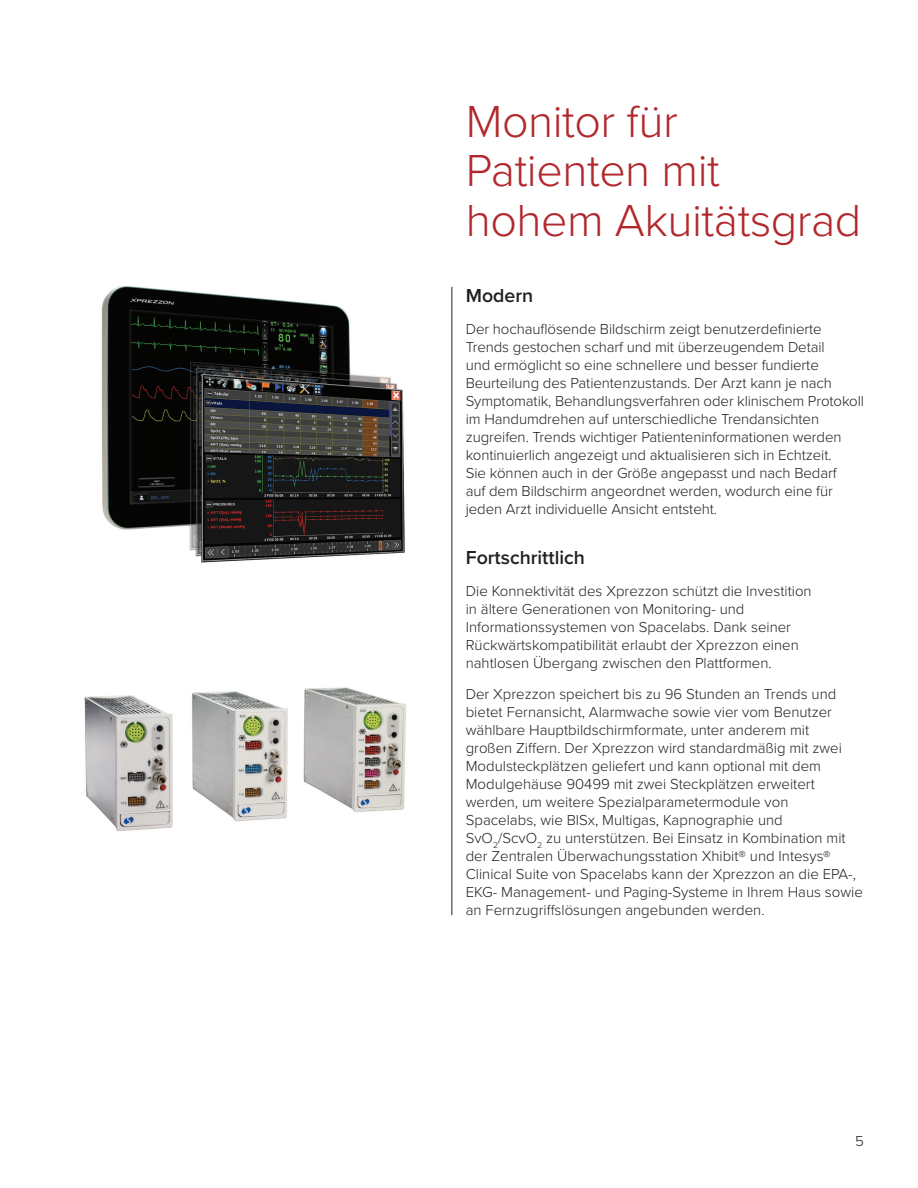
<style>
.page{position:relative;width:918px;height:1188px;background:#fff}
.page>*{position:absolute;margin:0;border:0;box-sizing:border-box;transform-origin:0 0}
.t1{font:300 46.5px/49.5px "Proxima Nova";letter-spacing:-.01em;color:#b1282d}
.Subhead_13_15{font:600 19.5px "Proxima Nova";color:#231f20}
.Body_Copy_10_12_5{font:300 15px/18px "Proxima Nova";color:#231f20}
</style>
<div class="page">
<img style="left:101px;top:285px;width:304px;height:278px">
<img style="left:84px;top:687px;width:323px;height:145px">
<hr style="left:452px;top:287px;width:1px;height:628px;background:#231f20">
<p class="t1" style="left:466px;top:94px;width:397px">Monitor für<br>Patienten mit hohem Akuitätsgrad</p>
<p class="Subhead_13_15" style="left:466px;top:281px;width:69px">Modern</p>
<p class="Body_Copy_10_12_5" style="left:466px;top:319px;width:400px">Der hochauflösende Bildschirm zeigt benutzerdefinierte Trends gestochen scharf und mit überzeugendem Detail<br>und ermöglicht so eine schnellere und besser fundierte Beurteilung des Patientenzustands. Der Arzt kann je nach Symptomatik, Behandlungsverfahren oder klinischem Protokoll im Handumdrehen auf unterschiedliche Trendansichten zugreifen. Trends wichtiger Patienteninformationen werden kontinuierlich angezeigt und aktualisieren sich in Echtzeit.<br>Sie können auch in der Größe angepasst und nach Bedarf<br>auf dem Bildschirm angeordnet werden, wodurch eine für jeden Arzt individuelle Ansicht entsteht.</p>
<p class="Subhead_13_15" style="left:466px;top:543px;width:121px">Fortschrittlich</p>
<p class="Body_Copy_10_12_5" style="left:466px;top:581px;width:347px">Die Konnektivität des Xprezzon schützt die Investition in ältere Generationen von Monitoring- und Informationssystemen von Spacelabs. Dank seiner Rückwärtskompatibilität erlaubt der Xprezzon einen nahtlosen Übergang zwischen den Plattformen.</p>
<p class="Body_Copy_10_12_5" style="left:466px;top:684px;width:399px">Der Xprezzon speichert bis zu 96 Stunden an Trends und bietet Fernansicht, Alarmwache sowie vier vom Benutzer wählbare Hauptbildschirmformate, unter anderem mit<br>großen Ziffern. Der Xprezzon wird standardmäßig mit zwei Modulsteckplätzen geliefert und kann optional mit dem Modulgehäuse 90499 mit zwei Steckplätzen erweitert werden, um weitere Spezialparametermodule von Spacelabs, wie BISx, Multigas, Kapnographie und SvO<sub>2</sub>/ScvO<sub>2</sub> zu unterstützen. Bei Einsatz in Kombination mit der Zentralen Überwachungsstation Xhibit® und Intesys® Clinical Suite von Spacelabs kann der Xprezzon an die EPA-, EKG- Management- und Paging-Systeme in Ihrem Haus sowie an Fernzugriffslösungen angebunden werden.</p>
<p class="Body_Copy_10_12_5" style="left:855px;top:1131px;width:10px">5</p>
</div>
